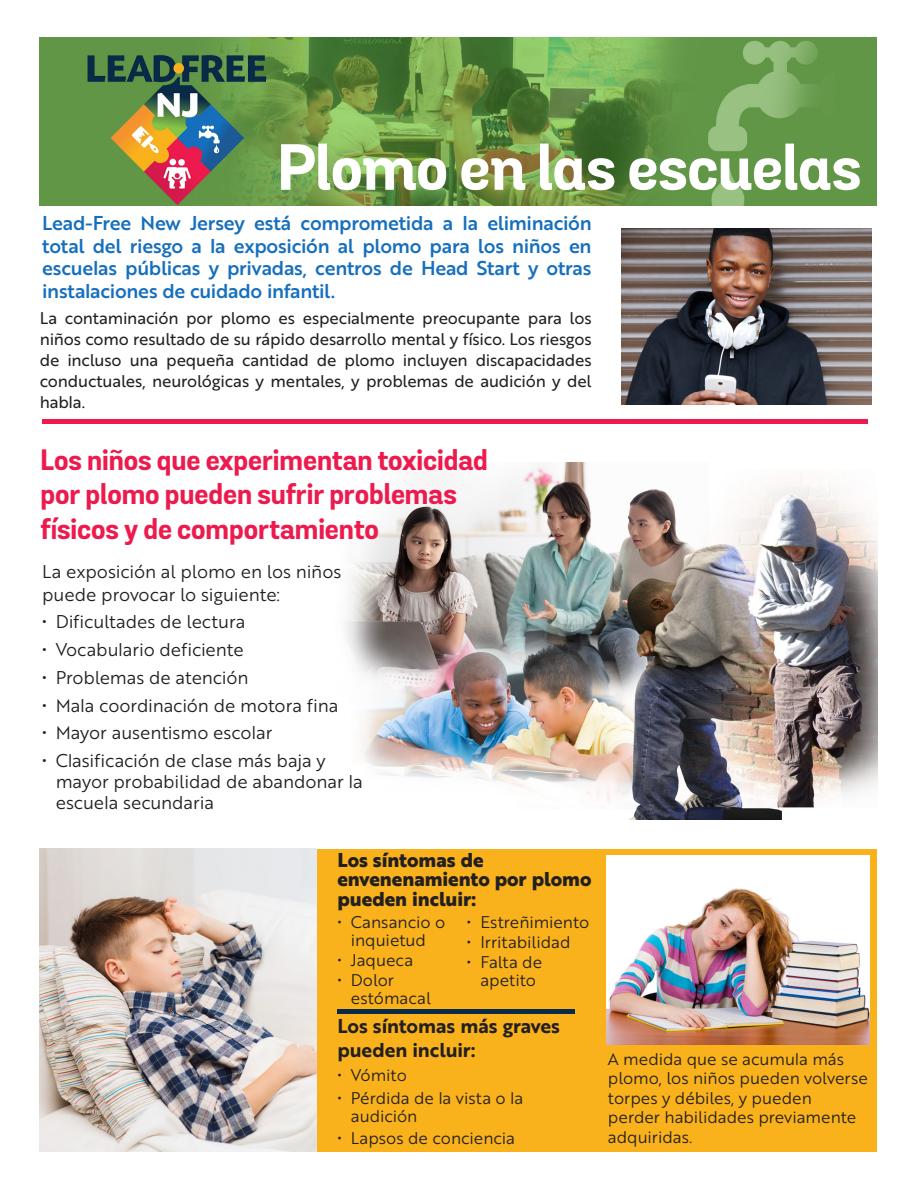
<style>
.page{position:relative;width:918px;height:1188px;background:#fff}
.page>*{position:absolute;margin:0;border:0;box-sizing:border-box;transform-origin:0 0}
.t1{font:700 63px "Grota Sans Alt";letter-spacing:-.01em;color:#fff}
.t2{font:700 28.5px/34.5px "Grota Sans";color:#ed1a4d}
.t3{font:19.5px/22.5px "Brother 1816 Medium";letter-spacing:-.015em;color:#156fbd;text-align:justify}
.Main_body_copy{font:700 19.5px/19.5px "Brother 1816 Extra";color:#231f20}
.Main_body_copy-2{font:19.5px/24px "Brother 1816 Bold";letter-spacing:-.005em;color:#231f20}
.Main_body_copy-3{font:18px/21px "Brother 1816 Book";letter-spacing:-.01em;color:#231f20}
.Main_body_copy-4{font:16.5px/18px "Brother 1816 Book";letter-spacing:-.005em;color:#231f20}
.Main_body_copy-5{font:16.5px/21px "Brother 1816 Regular";letter-spacing:-.015em;color:#231f20;text-align:justify}
</style>
<div class="page">
<div style="left:40px;top:849px;width:837px;height:302px;background:#f9b21c"></div>
<img style="left:346px;top:462px;width:531px;height:358px">
<img style="left:40px;top:849px;width:276px;height:302px">
<img style="left:40px;top:38px;width:837px;height:167px">
<img style="left:622px;top:229px;width:249px;height:176px">
<img style="left:606px;top:855px;width:264px;height:190px">
<div style="left:42px;top:419px;width:825px;height:5px;background:#ed1a4d"></div>
<hr style="left:337px;top:1009px;width:237px;height:4px;background:#092b47">
<p class="t1" style="left:278px;top:129px;width:586px">Plomo en las escuelas</p>
<p class="t3" style="left:42px;top:211px;width:551px">Lead-Free New Jersey está comprometida a la eliminación total del riesgo a la exposición al plomo para los niños en escuelas públicas y privadas, centros de Head Start y otras instalaciones de cuidado infantil.</p>
<p class="Main_body_copy-5" style="left:40px;top:307px;width:553px">La contaminación por plomo es especialmente preocupante para los niños como resultado de su rápido desarrollo mental y físico. Los riesgos de incluso una pequeña cantidad de plomo incluyen discapacidades conductuales, neurológicas y mentales, y problemas de audición y del habla.</p>
<p class="t2" style="left:40px;top:444px;width:449px">Los niños que experimentan toxicidad por plomo pueden sufrir problemas físicos y de comportamiento</p>
<p class="Main_body_copy-3" style="left:42px;top:560px;width:301px;line-height:22.5px">La exposición al plomo en los niños puede provocar lo siguiente:</p>
<p class="Main_body_copy-3" style="left:42px;top:611px;width:205px">• Dificultades de lectura</p>
<p class="Main_body_copy-3" style="left:42px;top:638px;width:203px">• Vocabulario deficiente</p>
<p class="Main_body_copy-3" style="left:42px;top:666px;width:208px">• Problemas de atención</p>
<p class="Main_body_copy-3" style="left:42px;top:694px;width:298px">• Mala coordinación de motora fina</p>
<p class="Main_body_copy-3" style="left:42px;top:722px;width:232px">• Mayor ausentismo escolar</p>
<p class="Main_body_copy-3" style="left:56px;top:749px;width:309px;text-indent:-13px">• Clasificación de clase más baja y mayor probabilidad de abandonar la escuela secundaria</p>
<p class="Main_body_copy" style="left:337px;top:850px;width:256px">Los síntomas de envenenamiento por plomo pueden incluir:</p>
<p class="Main_body_copy-4" style="left:337px;top:912px;width:109px;text-align:center">• Cansancio o inquietud</p>
<p class="Main_body_copy-4" style="left:337px;top:950px;width:77px">• Jaqueca</p>
<p class="Main_body_copy-4" style="left:351px;top:970px;width:82px;text-indent:-14px">• Dolor estómacal</p>
<p class="Main_body_copy-4" style="left:467px;top:912px;width:124px">• Estreñimiento</p>
<p class="Main_body_copy-4" style="left:467px;top:932px;width:105px">• Irritabilidad</p>
<p class="Main_body_copy-4" style="left:467px;top:952px;width:77px;text-align:center">• Falta de apetito</p>
<p class="Main_body_copy-2" style="left:337px;top:1013px;width:224px">Los síntomas más graves pueden incluir:</p>
<p class="Main_body_copy-4" style="left:337px;top:1066px;width:71px">• Vómito</p>
<p class="Main_body_copy-4" style="left:351px;top:1088px;width:174px;text-indent:-14px">• Pérdida de la vista o la audición</p>
<p class="Main_body_copy-4" style="left:337px;top:1128px;width:179px">• Lapsos de conciencia</p>
<p class="Main_body_copy-4" style="left:608px;top:1048px;width:261px;line-height:19.5px">A medida que se acumula más plomo, los niños pueden volverse torpes y débiles, y pueden perder habilidades previamente adquiridas.</p>
</div>
